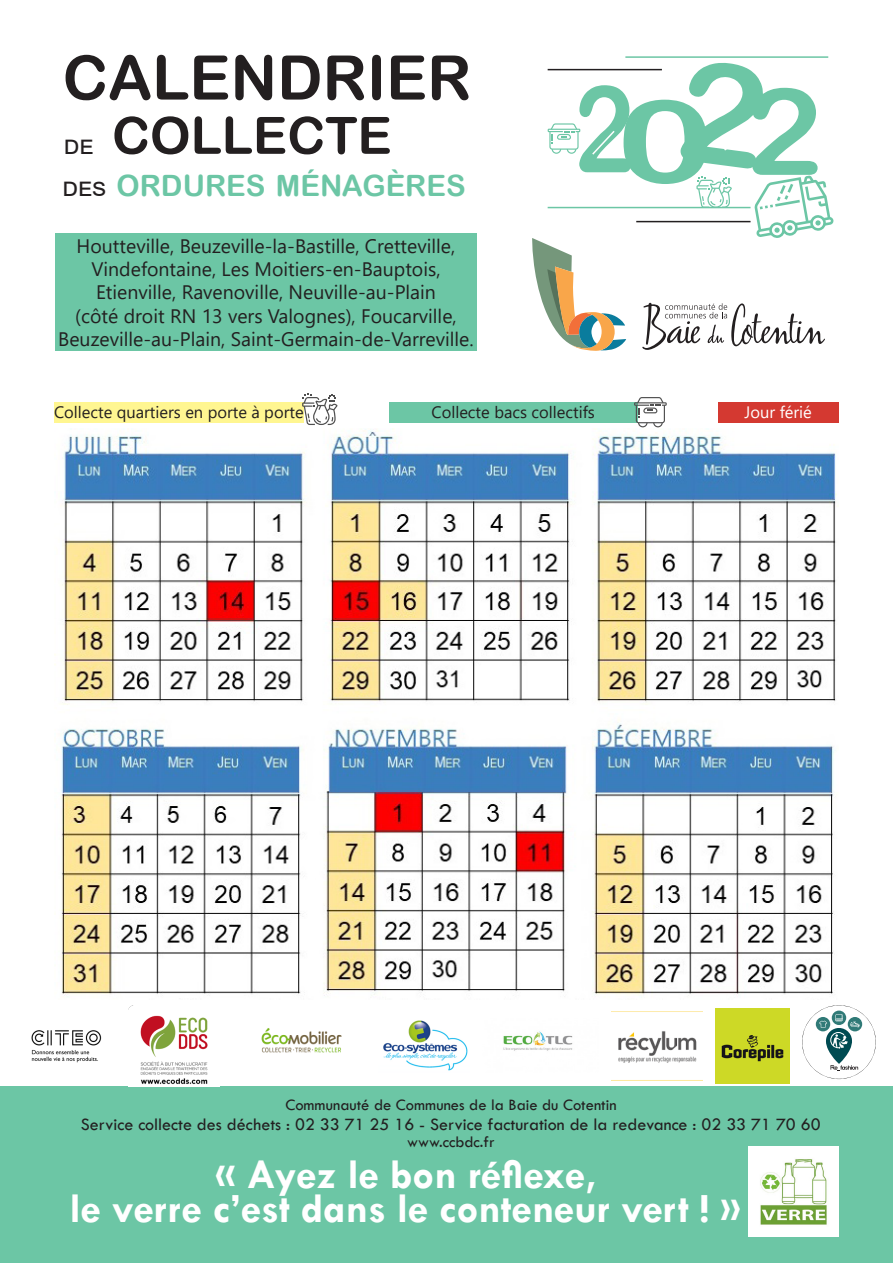
<style>
.page{position:relative;width:893px;height:1263px;background:#fff}
.page>*{position:absolute;margin:0;border:0;box-sizing:border-box;transform-origin:0 0}
.t1{font:120.9px "Arial Rounded MT Bold";color:#6cc6a5;scale:.85 1}
.t2{font:120.9px "Arial Rounded MT Bold";color:#6cc6a5;scale:1.08 1}
.t3{font:115.2px "Arial Rounded MT Bold";color:#6cc6a5;scale:1.45 1}
.t4{font:61.5px "Arial Rounded MT Bold";color:#231f20}
.t5{font:51.45px "Arial Rounded MT Bold";color:#231f20}
.t6{font:700 42px "Tw Cen";color:#fff}
.t7{font:29.4px "Arial Rounded MT Bold";color:#6cc6a5}
.t8{font:19.5px/23.4px "Segoe UI";color:#231f20;text-align:center}
.t9{font:18px "Tw Cen";color:#231f20}
.t10{font:condensed 18px "Nueva Std";letter-spacing:.005em;color:#231f20}
.t11{font:16.5px "Segoe UI";color:#231f20}
.t12{font:16.5px "Tw Cen";color:#231f20}
.t13{font:16.5px "Segoe UI";color:#fff}
.s1{font-family:"Arial";font-size:25.5px}
.s2{font-family:"Arial";font-size:25.5px;color:#231f20}
</style>
<div class="page">
<div style="left:718px;top:402px;width:120px;height:20px;background:#d43931"></div>
<div style="left:389px;top:402px;width:249px;height:20px;background:#6cc6a5"></div>
<svg style="left:634px;top:397px;width:33px;height:30px"></svg>
<div style="left:54px;top:402px;width:250px;height:20px;background:#fff691"></div>
<svg style="left:302px;top:393px;width:35px;height:32px"></svg>
<div style="left:55px;top:234px;width:422px;height:117px;background:#6cc6a5"></div>
<svg style="left:532px;top:238px;width:94px;height:113px"></svg>
<svg style="left:642px;top:303px;width:183px;height:47px"></svg>
<div style="left:0;top:1086px;width:893px;height:177px;background:#6cc6a5"></div>
<img style="left:748px;top:1146px;width:91px;height:90px">
<svg style="left:548px;top:123px;width:32px;height:31px"></svg>
<hr style="left:548px;top:207px;width:202px;height:1px;background:#6cc6a5">
<hr style="left:625px;top:56px;width:203px;height:2px;background:#6cc6a5">
<hr style="left:636px;top:221px;width:114px;height:1px;background:#231f20">
<hr style="left:548px;top:69px;width:114px;height:1px;background:#231f20">
<img style="left:31px;top:1030px;width:71px;height:33px">
<img style="left:128px;top:1005px;width:80px;height:79px">
<img style="left:261px;top:1028px;width:81px;height:25px">
<img style="left:383px;top:1020px;width:85px;height:51px">
<img style="left:503px;top:1031px;width:70px;height:20px">
<img style="left:618px;top:1031px;width:79px;height:32px">
<img style="left:715px;top:1008px;width:74px;height:76px">
<svg style="left:802px;top:1005px;width:74px;height:74px"></svg>
<img style="left:54px;top:428px;width:783px;height:568px">
<svg style="left:679px;top:175px;width:155px;height:63px"></svg>
<p class="t4" style="left:63px;top:41px;width:410px">CALENDRIER</p>
<p class="t5" style="left:64px;top:105px;width:329px"><span class="s1">de</span> COLLECTE</p>
<p class="t7" style="left:63px;top:168px;width:405px"><span class="s2">des</span> ORDURES MÉNAGÈRES</p>
<p class="t8" style="left:58px;top:232px;width:417px">Houtteville, Beuzeville-la-Bastille, Cretteville, Vindefontaine, Les Moitiers-en-Bauptois, Etienville, Ravenoville, Neuville-au-Plain<br>(côté droit RN 13 vers Valognes), Foucarville, Beuzeville-au-Plain, Saint-Germain-de-Varreville.</p>
<p class="t1" style="left:574px;top:58px;width:73px">2</p>
<p class="t3" style="left:616px;top:74px;width:70px">0</p>
<p class="t2" style="left:745px;top:60px;width:73px">2</p>
<p class="t11" style="left:54px;top:397px;width:251px">Collecte quartiers en porte à porte</p>
<p class="t11" style="left:431px;top:397px;width:165px">Collecte bacs collectifs</p>
<p class="t13" style="left:744px;top:397px;width:69px">Jour férié</p>
<p class="t12" style="left:285px;top:1094px;width:333px">Communauté de Communes de la Baie du Cotentin</p>
<p class="t12" style="left:407px;top:1132px;width:89px">www.ccbdc.fr</p>
<p class="t6" style="left:215px;top:1149px;width:383px">« Ayez le bon réflexe,</p>
<p class="t6" style="left:70px;top:1183px;width:673px">le verre c’est dans le conteneur vert ! »</p>
<p class="t9" style="left:81px;top:1113px;width:741px">Service collecte des déchets : 02 33 71 25 16 - Service facturation de la redevance : 02 33 71 70 60</p>
<p class="t10" style="left:127px;top:1115px;width:14px">29</p>
<p class="t10" style="left:177px;top:1115px;width:14px">30</p>
<p class="t10" style="left:229px;top:1115px;width:11px">31</p>
<p class="t10" style="left:344px;top:1115px;width:14px">28</p>
<p class="t10" style="left:395px;top:1115px;width:14px">29</p>
<p class="t10" style="left:445px;top:1115px;width:14px">30</p>
<p class="t10" style="left:497px;top:1115px;width:11px">31</p>
<p class="t10" style="left:612px;top:1115px;width:14px">28</p>
<p class="t10" style="left:662px;top:1115px;width:14px">29</p>
<p class="t10" style="left:713px;top:1115px;width:14px">30</p>
<p class="t10" style="left:764px;top:1115px;width:11px">31</p>
<p class="t10" style="left:77px;top:1115px;width:14px">28</p>
</div>
